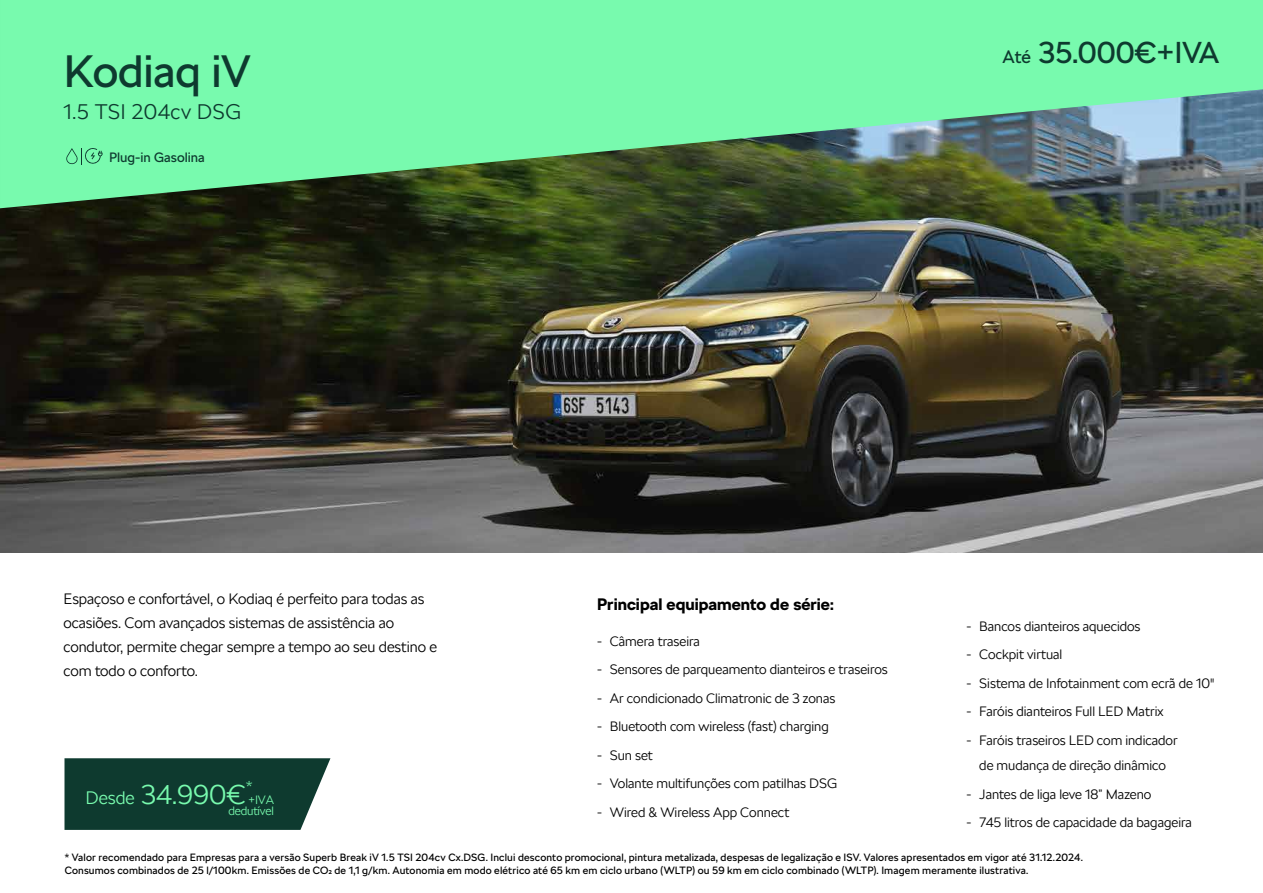
<style>
.page{position:relative;width:1263px;height:893px;background:#fff}
.page>*{position:absolute;margin:0;border:0;box-sizing:border-box;transform-origin:0 0}
.t1{font:45px "SKODA Next";letter-spacing:-.005em;color:#0e3a2f}
.t2{font:30px "SKODA Next";color:#0e3a2f}
.t3{font:300 27px "SKODA Next";color:#78faae}
.t4{font:300 21px "SKODA Next";letter-spacing:.02em;color:#0e3a2f}
.t5{font:700 16.5px "SKODA Next";color:#000}
.t6{font:300 15px/24px "SKODA Next";color:#000}
.t7{font:300 13.5px/25.5px "SKODA Next";color:#000;text-align:center}
.t8{font:13.5px "SKODA Next";color:#0e3a2f}
.t9{font:300 12px/11.7px "SKODA Next";letter-spacing:-.02em;color:#78faae;text-align:right}
.t10{font:10.5px/12.6px "SKODA Next";letter-spacing:.015em;color:#000}
.s1{font-size:18px}
</style>
<div class="page">
<img style="left:0;top:208px;width:1263px;height:345px">
<svg style="left:0;top:0;width:1263px;height:208px;background:#6ccd93"></svg>
<svg style="left:65px;top:758px;width:265px;height:72px;background:#1c453b"></svg>
<svg style="left:65px;top:147px;width:38px;height:18px"></svg>
<h1 class="t1" style="left:63px;top:44px;width:189px">Kodiaq iV</h1>
<h3 class="t4" style="left:63px;top:99px;width:179px">1.5 TSI 204cv DSG</h3>
<p class="t8" style="left:109px;top:149px;width:97px">Plug-in Gasolina</p>
<h2 class="t2" style="left:1002px;top:34px;width:218px"><span class="s1">Até</span> 35.000€+IVA</h2>
<p class="t6" style="left:63px;top:587px;width:375px">Espaçoso e confortável, o Kodiaq é perfeito para todas as ocasiões. Com avançados sistemas de assistência ao condutor, permite chegar sempre a tempo ao seu destino e com todo o conforto.</p>
<h3 class="t3" style="left:86px;top:779px;width:169px"><span class="s1">Desde</span> 34.990€<sup>*</sup></h3>
<p class="t9" style="left:229px;top:794px;width:47px">+IVA dedutível</p>
<p class="t5" style="left:597px;top:594px;width:238px">Principal equipamento de série:</p>
<p class="t7" style="left:597px;top:628px;width:104px">- Câmera traseira</p>
<p class="t7" style="left:597px;top:657px;width:292px">- Sensores de parqueamento dianteiros e traseiros</p>
<p class="t7" style="left:597px;top:685px;width:240px">- Ar condicionado Climatronic de 3 zonas</p>
<p class="t7" style="left:597px;top:714px;width:233px">- Bluetooth com wireless (fast) charging</p>
<p class="t7" style="left:597px;top:742px;width:57px">- Sun set</p>
<p class="t7" style="left:597px;top:771px;width:242px">- Volante multifunções com patilhas DSG</p>
<p class="t7" style="left:597px;top:799px;width:194px">- Wired &amp; Wireless App Connect</p>
<p class="t7" style="left:966px;top:613px;width:175px">- Bancos dianteiros aquecidos</p>
<p class="t7" style="left:966px;top:642px;width:97px">- Cockpit virtual</p>
<p class="t7" style="left:966px;top:670px;width:249px">- Sistema de Infotainment com ecrã de 10"</p>
<p class="t7" style="left:966px;top:699px;width:198px">- Faróis dianteiros Full LED Matrix</p>
<p class="t7" style="left:966px;top:727px;width:213px">- Faróis traseiros LED com indicador de mudança de direção dinâmico</p>
<p class="t7" style="left:966px;top:781px;width:186px">- Jantes de liga leve 18” Mazeno</p>
<p class="t7" style="left:966px;top:810px;width:227px">- 745 litros de capacidade da bagageira</p>
<p class="t10" style="left:65px;top:851px;width:1020px">* Valor recomendado para Empresas para a versão Superb Break iV 1.5 TSI 204cv Cx.DSG. Inclui desconto promocional, pintura metalizada, despesas de legalização e ISV. Valores apresentados em vigor até 31.12.2024.<br>Consumos combinados de 25 l/100km. Emissões de CO2 de 1,1 g/km. Autonomia em modo elétrico até 65 km em ciclo urbano (WLTP) ou 59 km em ciclo combinado (WLTP). Imagem meramente ilustrativa.</p>
</div>
